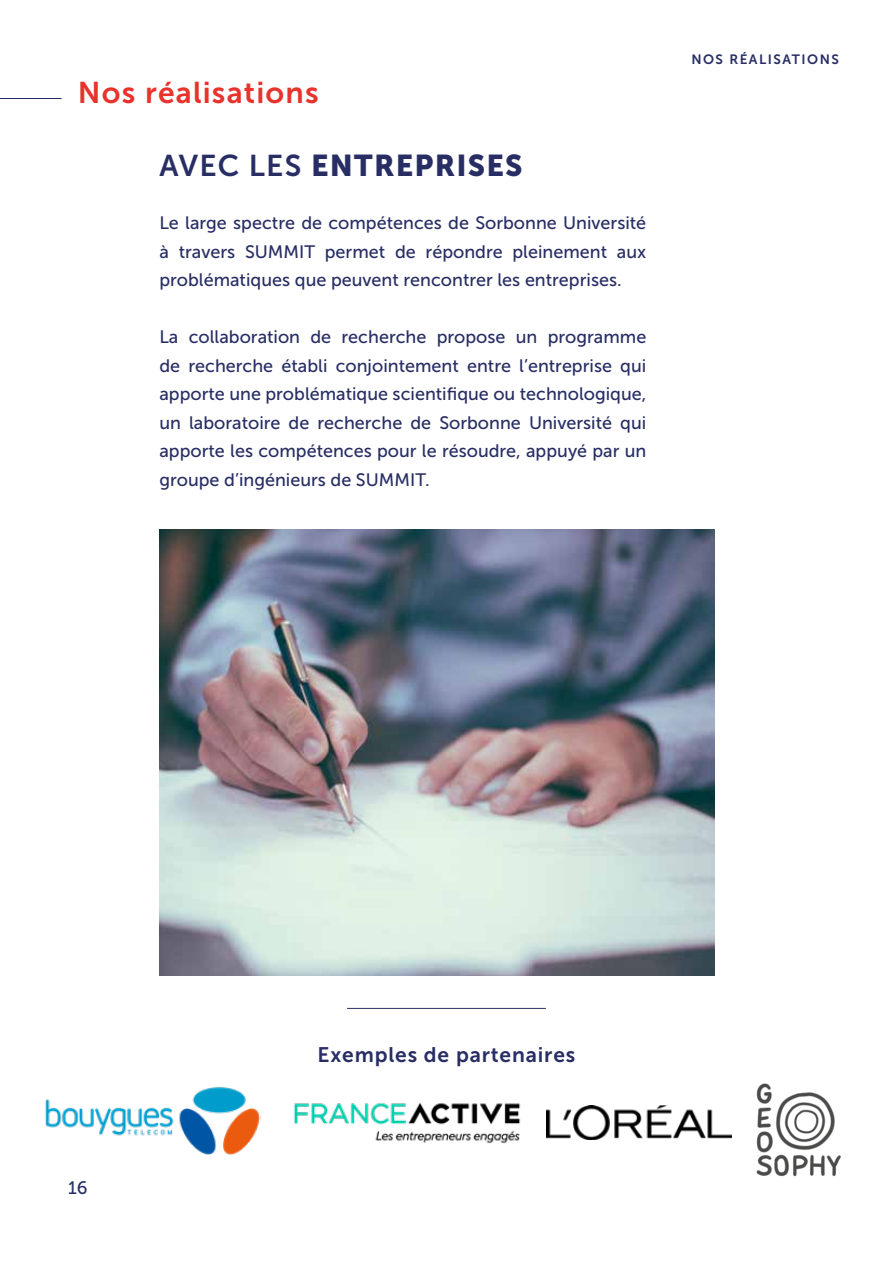
<style>
.page{position:relative;width:893px;height:1263px;background:#fff}
.page>*{position:absolute;margin:0;border:0;box-sizing:border-box;transform-origin:0 0}
.t1{font:30px "Museo Sans 900";letter-spacing:.04em;color:#282e64}
.t2{font:30px "Museo Sans 700";letter-spacing:.04em;color:#e7332c}
.t3{font:21px "Museo Sans 700";letter-spacing:.04em;color:#282e64}
.t4{font:18px/28.5px "Museo Sans 500";color:#282e64;text-align:justify}
.t5{font:13.5px "Museo Sans 700";letter-spacing:.11em;color:#282e64}
.s1{font-family:"Museo Sans 700"}
</style>
<div class="page">
<hr style="left:0;top:98px;width:62px;height:1px;background:#282e64">
<img style="left:159px;top:529px;width:555px;height:447px">
<hr style="left:347px;top:1008px;width:199px;height:1px;background:#282e64">
<img style="left:45px;top:1087px;width:215px;height:68px">
<img style="left:293px;top:1102px;width:228px;height:42px">
<img style="left:756px;top:1083px;width:85px;height:94px">
<img style="left:547px;top:1105px;width:185px;height:34px">
<h1 class="t2" style="left:78px;top:76px;width:242px">Nos réalisations</h1>
<h1 class="t1" style="left:159px;top:148px;width:365px"><span class="s1">AVEC LES</span> ENTREPRISES</h1>
<p class="t4" style="left:159px;top:209px;width:488px">Le large spectre de compétences de Sorbonne Université à travers SUMMIT permet de répondre pleinement aux problématiques que peuvent rencontrer les entreprises.</p>
<p class="t4" style="left:159px;top:323px;width:488px">La collaboration de recherche propose un programme de recherche établi conjointement entre l’entreprise qui apporte une problématique scientifique ou technologique, un laboratoire de recherche de Sorbonne Université qui apporte les compétences pour le résoudre, appuyé par un groupe d’ingénieurs de SUMMIT.</p>
<p class="t5" style="left:691px;top:52px;width:149px">NOS RÉALISATIONS</p>
<p class="t4" style="left:68px;top:1173px;width:21px">16</p>
<p class="t3" style="left:318px;top:1043px;width:259px">Exemples de partenaires</p>
</div>
